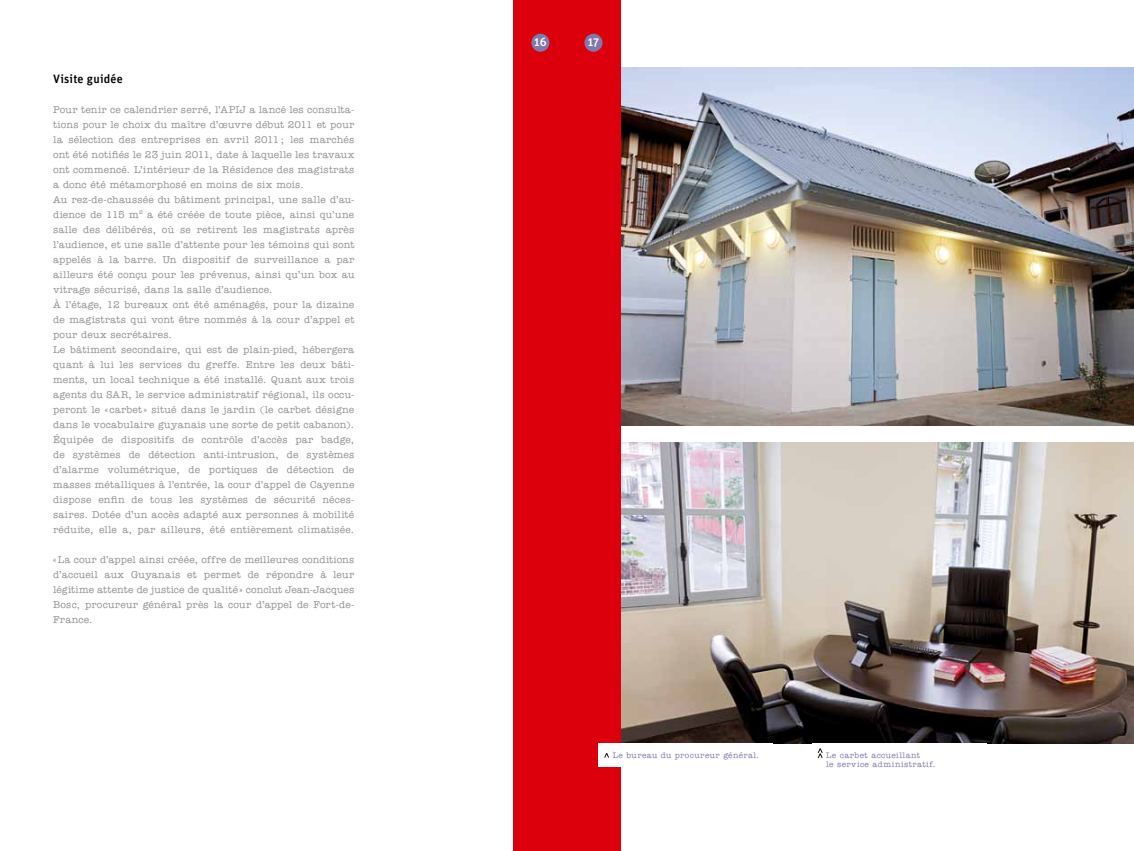
<style>
.page{position:relative;width:1134px;height:851px;background:#fff}
.page>*{position:absolute;margin:0;border:0;box-sizing:border-box;transform-origin:0 0}
.t1{font:500 12.12px "Unit";letter-spacing:.02em;color:#000}
.t2{font:500 12px "Unit";color:#fff}
.t3{font:500 10px/15px "American Typewriter";letter-spacing:.02em;color:#919291}
.t4{font:500 8.12px/9.4px "American Typewriter";letter-spacing:.06em;color:#7e78ac}
</style>
<div class="page">
<div style="left:514px;top:0;width:53px;height:850px;background:#dc000c"></div>
<div style="left:531px;top:34px;width:18px;height:18px;background:#7e78ac;border-radius:50%"></div>
<img style="left:620px;top:68px;width:514px;height:357px">
<img style="left:620px;top:443px;width:514px;height:299px">
<div style="left:567px;top:0;width:53px;height:850px;background:#dc000c"></div>
<div style="left:584px;top:34px;width:18px;height:18px;background:#7e78ac;border-radius:50%"></div>
<div style="left:599px;top:743px;width:174px;height:23px;background:#fff"></div>
<svg style="left:604px;top:753px;width:5px;height:4px"></svg>
<svg style="left:818px;top:748px;width:5px;height:9px"></svg>
<p class="t1" style="left:53px;top:71px;width:71px">Visite guidée</p>
<p class="t3" style="left:53px;top:102px;width:303px">Pour tenir ce calendrier serré, l’APIJ a lancé les consulta&shy;tions pour le choix du maître d’œuvre début 2011 et pour la sélection des entreprises en avril 2011; les marchés ont été notifiés le 23 juin 2011, date à laquelle les travaux ont commencé. L’intérieur de la Résidence des magistrats a donc été métamorphosé en moins de six mois.<br>Au rez-de-chaussée du bâtiment principal, une salle d’au&shy;dience de 115 m<sup>2</sup> a été créée de toute pièce, ainsi qu’une salle des délibérés, où se retirent les magistrats après l’audience, et une salle d’attente pour les témoins qui sont appelés à la barre. Un dispositif de surveillance a par ailleurs été conçu pour les prévenus, ainsi qu’un box au vitrage sécurisé, dans la salle d’audience.<br>à l’étage, 12 bureaux ont été aménagés, pour la dizaine de magistrats qui vont être nommés à la cour d’appel et pour deux secrétaires.<br>Le bâtiment secondaire, qui est de plain-pied, hébergera quant à lui les services du greffe. Entre les deux bâti&shy;ments, un local technique a été installé. Quant aux trois agents du SAR, le service administratif régional, ils occu&shy;peront le « carbet » situé dans le jardin (le carbet désigne dans le vocabulaire guyanais une sorte de petit cabanon). équipée de dispositifs de contrôle d’accès par badge, de systèmes de détection anti-intrusion, de systèmes d’alarme volumétrique, de portiques de détection de masses métalliques à l’entrée, la cour d’appel de Cayenne dispose enfin de tous les systèmes de sécurité néces&shy;saires. Dotée d’un accès adapté aux personnes à mobilité réduite, elle a, par ailleurs, été entièrement climatisée.</p>
<p class="t3" style="left:53px;top:552px;width:303px;text-align:justify">«La cour d’appel ainsi créée, offre de meilleures conditions d’accueil aux Guyanais et permet de répondre à leur légitime attente de justice de qualité» conclut Jean-Jacques Bosc, procureur général près la cour d’appel de Fort-de-France.</p>
<p class="t2" style="left:534px;top:34px;width:14px">16</p>
<p class="t2" style="left:588px;top:34px;width:13px">17</p>
<p class="t4" style="left:613px;top:750px;width:148px">Le bureau du procureur général.</p>
<p class="t4" style="left:826px;top:750px;width:111px">Le carbet accueillant<br>le service administratif.</p>
</div>
